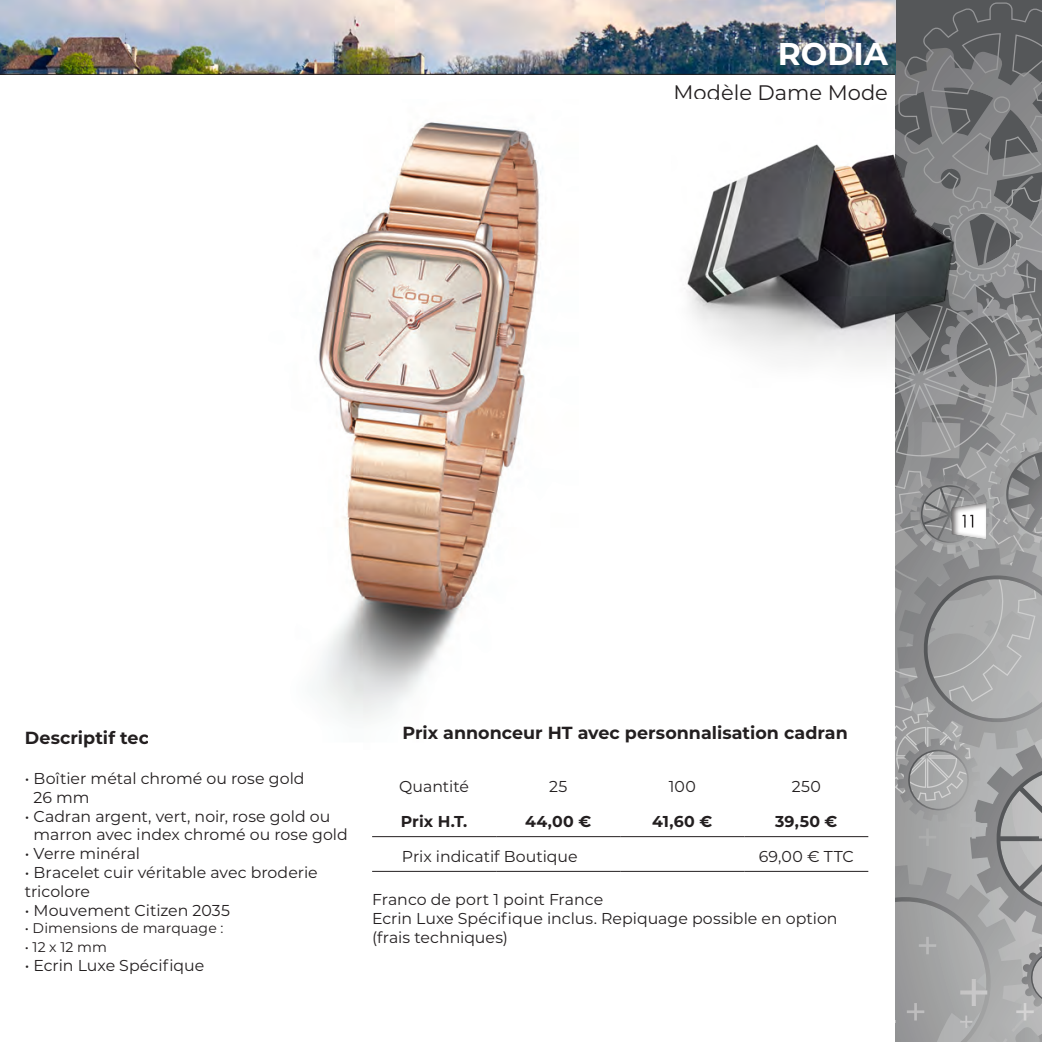
<style>
.page{position:relative;width:1042px;height:1042px;background:#fff}
.page>*{position:absolute;margin:0;border:0;box-sizing:border-box;transform-origin:0 0}
.t1{font:700 31.5px "Montserrat";color:#fff}
.t2{font:21px "Montserrat";color:#231f20}
.t3{font:700 17.5px "Montserrat";color:#231f20}
.Descriptif{font:15.75px/18.9px "Montserrat";color:#231f20}
.t4{font:700 15.75px "Montserrat";letter-spacing:.015em;color:#231f20}
.Descriptif-2{font:14px "Montserrat";letter-spacing:.005em;color:#231f20}
.Paragraphe_descriptif{font:14px "Montserrat";color:#231f20}
</style>
<div class="page">
<svg style="left:895px;top:2px;width:147px;height:1040px;background:#939495"></svg>
<div style="left:950px;top:500px;width:48px;height:41px;background:#231f20;opacity:.75"></div>
<img style="left:0;top:0;width:895px;height:74px">
<hr style="left:0;top:74px;width:895px;height:1px;background:#231f20">
<img style="left:316px;top:122px;width:225px;height:597px">
<hr style="left:372px;top:836px;width:124px;height:1px;background:#231f20">
<hr style="left:496px;top:836px;width:124px;height:1px;background:#231f20">
<hr style="left:620px;top:836px;width:124px;height:1px;background:#231f20">
<hr style="left:744px;top:836px;width:124px;height:1px;background:#231f20">
<hr style="left:372px;top:871px;width:124px;height:1px;background:#231f20">
<hr style="left:496px;top:871px;width:124px;height:1px;background:#231f20">
<hr style="left:620px;top:871px;width:124px;height:1px;background:#231f20">
<hr style="left:744px;top:871px;width:124px;height:1px;background:#231f20">
<img style="left:686px;top:82px;width:291px;height:306px">
<img style="left:688px;top:145px;width:265px;height:183px">
<p class="t1" style="left:778px;top:31px;width:112px">RODIA</p>
<p class="t2" style="left:673px;top:78px;width:216px">Modèle Dame Mode</p>
<p class="t3" style="left:25px;top:725px;width:190px">Descriptif technique</p>
<p class="Descriptif" style="left:34px;top:768px;width:273px;text-indent:-9px">• Boîtier métal chromé ou rose gold<br>26 mm</p>
<p class="Descriptif" style="left:34px;top:806px;width:316px;text-indent:-9px">• Cadran argent, vert, noir, rose gold ou marron avec index chromé ou rose gold</p>
<p class="Descriptif" style="left:25px;top:844px;width:117px">• Verre minéral</p>
<p class="Descriptif" style="left:25px;top:862px;width:294px">• Bracelet cuir véritable avec broderie tricolore</p>
<p class="Descriptif" style="left:25px;top:900px;width:207px">• Mouvement Citizen 2035</p>
<p class="Descriptif-2" style="left:25px;top:918px;width:200px">• Dimensions de marquage :</p>
<p class="Paragraphe_descriptif" style="left:25px;top:937px;width:84px">• 12 x 12 mm</p>
<p class="Descriptif" style="left:25px;top:955px;width:181px">• Ecrin Luxe Spécifique</p>
<p class="t3" style="left:402px;top:720px;width:447px">Prix annonceur HT avec personnalisation cadran</p>
<p class="Descriptif" style="left:399px;top:776px;width:71px">Quantité</p>
<p class="Descriptif" style="left:549px;top:776px;width:20px">25</p>
<p class="Descriptif" style="left:669px;top:776px;width:29px">100</p>
<p class="Descriptif" style="left:792px;top:776px;width:31px">250</p>
<p class="t4" style="left:401px;top:810px;width:68px">Prix H.T.</p>
<p class="t4" style="left:525px;top:810px;width:68px">44,00 €</p>
<p class="t4" style="left:652px;top:810px;width:62px">41,60 €</p>
<p class="t4" style="left:775px;top:810px;width:64px">39,50 €</p>
<p class="Descriptif" style="left:402px;top:846px;width:177px">Prix indicatif Boutique</p>
<p class="Descriptif" style="left:759px;top:846px;width:96px">69,00 € TTC</p>
<p class="Descriptif" style="left:372px;top:889px;width:233px">Franco de port 1 point France</p>
<p class="Descriptif" style="left:372px;top:908px;width:467px">Ecrin Luxe Spécifique inclus. Repiquage possible en option (frais techniques)</p>
</div>
